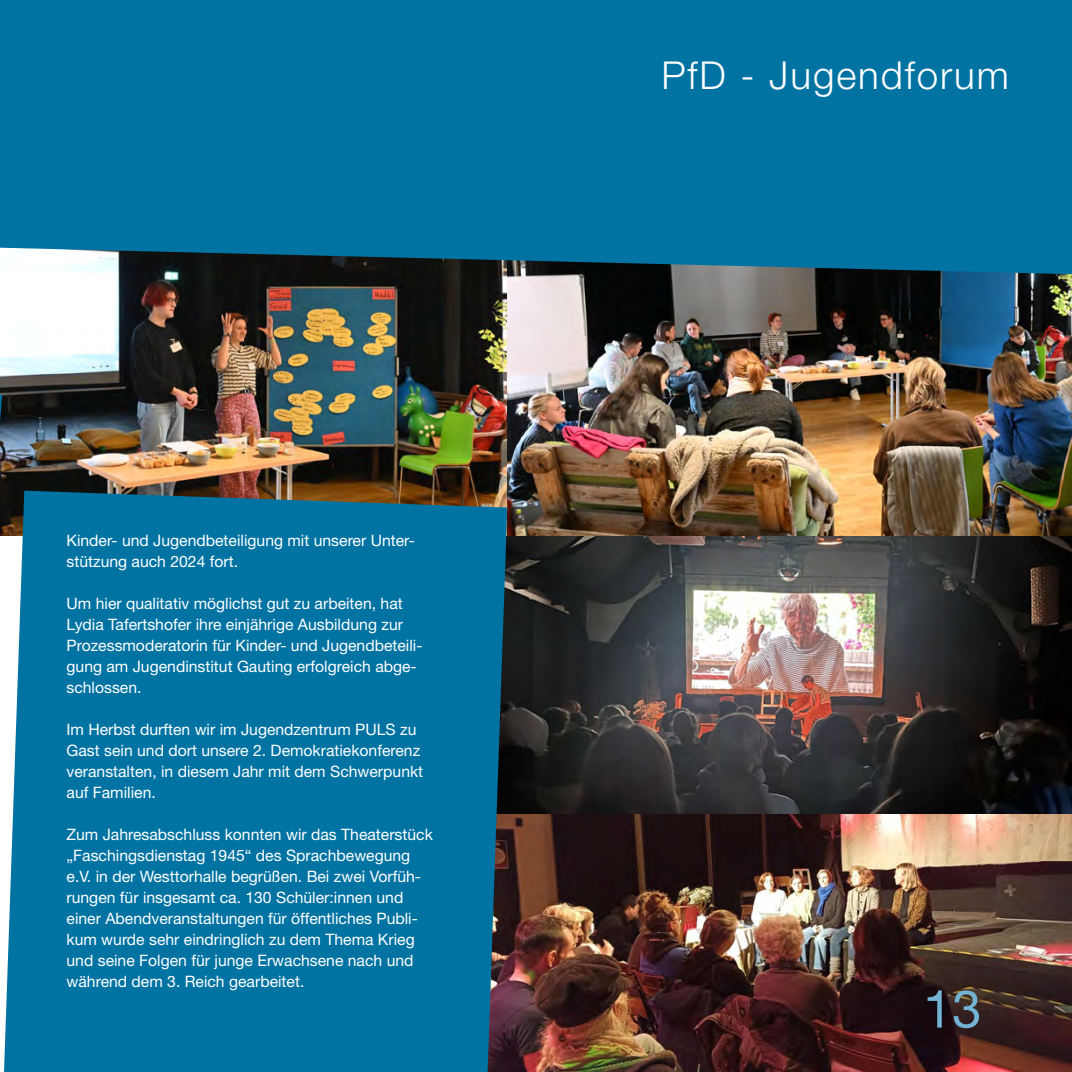
<style>
.page{position:relative;width:1072px;height:1072px;background:#fff}
.page>*{position:absolute;margin:0;border:0;box-sizing:border-box;transform-origin:0 0}
.t1{font:52.5px "Helvetica Neue LT Std";color:#73b4d4}
.t2{font:300 38.5px "Helvetica Neue LT Std";letter-spacing:.05em;color:#fff}
.t3{font:15.75px/21px "Helvetica Neue LT Std";color:#fff}
</style>
<div class="page">
<img style="left:507px;top:536px;width:564px;height:278px">
<img style="left:507px;top:814px;width:564px;height:257px">
<img style="left:0;top:274px;width:507px;height:262px">
<img style="left:507px;top:274px;width:564px;height:262px">
<div style="left:4px;top:490px;width:503px;height:581px;background:#0073a3"></div>
<svg style="left:0;top:395px;width:2px;height:26px"></svg>
<div style="left:0;top:0;width:1071px;height:274px;background:#0073a3"></div>
<p class="t3" style="left:67px;top:530px;width:350px">Kinder- und Jugendbeteiligung mit unserer Unter&shy;stützung auch 2024 fort.</p>
<p class="t3" style="left:67px;top:593px;width:357px">Um hier qualitativ möglichst gut zu arbeiten, hat Lydia Tafertshofer ihre einjährige Ausbildung zur Prozessmoderatorin für Kinder- und Jugendbeteili&shy;gung am Jugendinstitut Gauting erfolgreich abge&shy;schlossen.</p>
<p class="t3" style="left:67px;top:719px;width:358px">Im Herbst durften wir im Jugendzentrum PULS zu Gast sein und dort unsere 2. Demokratiekonferenz veranstalten, in diesem Jahr mit dem Schwerpunkt auf Familien.</p>
<p class="t3" style="left:67px;top:824px;width:368px">Zum Jahresabschluss konnten wir das Theaterstück „Faschingsdienstag 1945“ des Sprachbewegung e.V. in der Westtorhalle begrüßen. Bei zwei Vorfüh&shy;rungen für insgesamt ca. 130 Schüler:innen und einer Abendveranstaltungen für öffentliches Publi&shy;kum wurde sehr eindringlich zu dem Thema Krieg und seine Folgen für junge Erwachsene nach und während dem 3. Reich gearbeitet.</p>
<h2 class="t2" style="left:661px;top:52px;width:349px">PfD - Jugendforum</h2>
<h1 class="t1" style="left:923px;top:977px;width:60px">13</h1>
</div>
